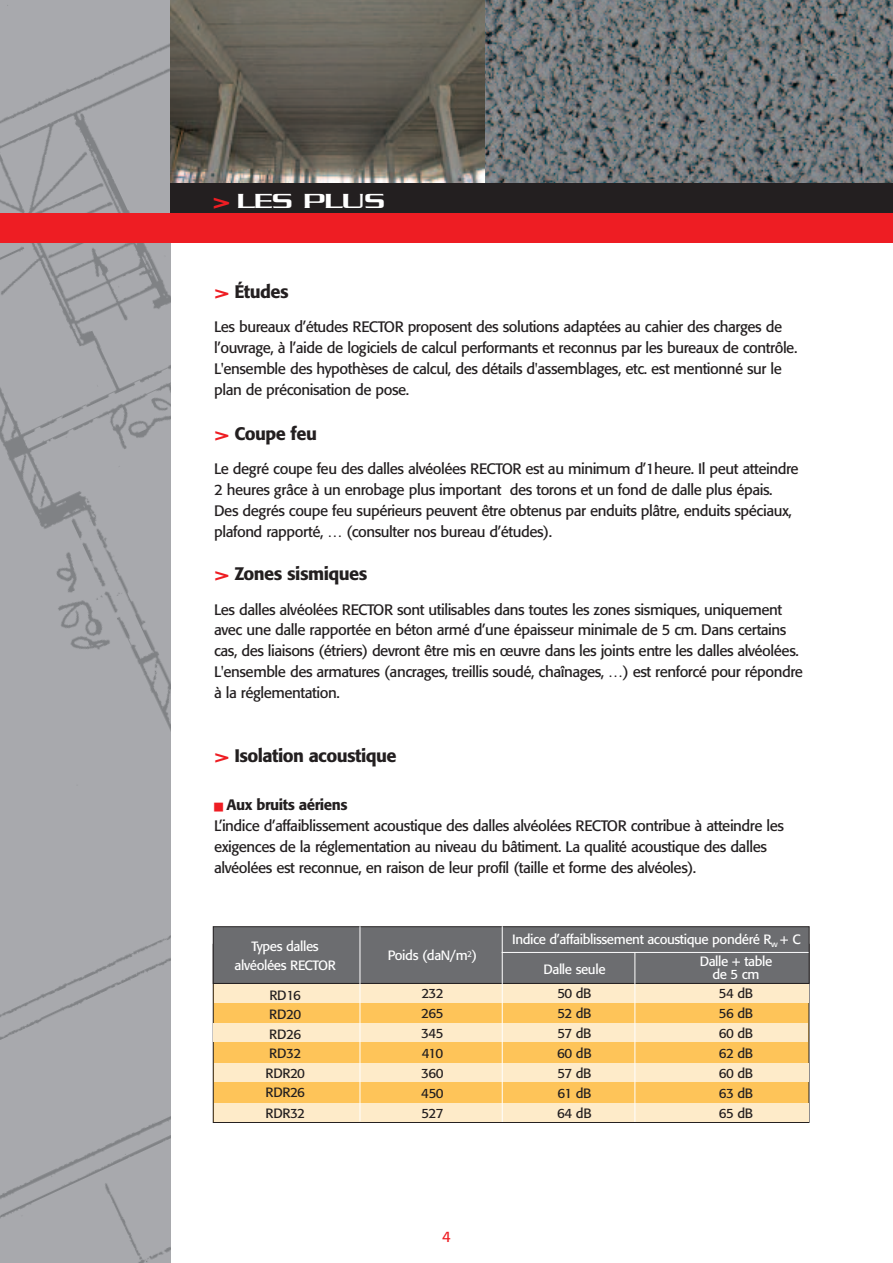
<style>
.page{position:relative;width:893px;height:1263px;background:#fff}
.page>*{position:absolute;margin:0;border:0;box-sizing:border-box;transform-origin:0 0}
.t1{font:22.5px "Chaney Extended Normal";color:#fff}
.t2{font:500 18px "Formata";letter-spacing:-.03em;color:#231f20}
.t3{font:15px/20.9px "Formata";letter-spacing:-.03em;color:#231f20}
.t4{font:15px "Formata";color:#ee1d23}
.t5{font:13.35px/18.5px "Formata";letter-spacing:-.03em;color:#fff;text-align:center}
.t6{font:13.35px/20.1px "Formata";letter-spacing:-.03em;color:#231f20;text-align:justify}
.s1{font-family:"Chaney Extended";font-weight:700;font-size:21px;color:#ee1d23}
.s2{font-family:"Chaney Extended";font-weight:700;color:#ee1d23}
.s3{color:#ee1d23}
.s4{font-weight:500}
</style>
<div class="page">
<img style="left:0;top:0;width:170px;height:1263px">
<img style="left:485px;top:0;width:408px;height:183px">
<div style="left:170px;top:183px;width:723px;height:30px;background:#231f20"></div>
<div style="left:0;top:213px;width:893px;height:29px;background:#ee1d23"></div>
<svg style="left:170px;top:0;width:315px;height:183px;background:#666258"></svg>
<div style="left:213px;top:944px;width:596px;height:178px;background:#fec459"></div>
<div style="left:213px;top:927px;width:596px;height:56px;background:#6c6d70"></div>
<div style="left:213px;top:926px;width:597px;height:58px;border:1px solid #231f20"></div>
<div style="left:214px;top:984px;width:594px;height:19px;background:#feebc9"></div>
<div style="left:214px;top:1023px;width:594px;height:19px;background:#feebc9"></div>
<div style="left:214px;top:1063px;width:594px;height:19px;background:#feebc9"></div>
<div style="left:214px;top:1103px;width:594px;height:19px;background:#feebc9"></div>
<hr style="left:360px;top:926px;width:1px;height:195px;background:#fff">
<hr style="left:502px;top:926px;width:1px;height:196px;background:#fff">
<hr style="left:634px;top:952px;width:1px;height:170px;background:#fff">
<hr style="left:502px;top:952px;width:306px;height:1px;background:#fff">
<h1 class="t1" style="left:213px;top:187px;width:173px"><span class="s1">&gt;</span> LES PLUS</h1>
<p class="t2" style="left:214px;top:284px;width:76px"><span class="s2">&gt;</span> Études</p>
<p class="t3" style="left:214px;top:318px;width:585px">Les bureaux d’études RECTOR proposent des solutions adaptées au cahier des charges de l’ouvrage, à l’aide de logiciels de calcul performants et reconnus par les bureaux de contrôle.<br>L'ensemble des hypothèses de calcul, des détails d'assemblages, etc. est mentionné sur le plan de préconisation de pose.</p>
<p class="t2" style="left:214px;top:426px;width:104px"><span class="s2">&gt;</span> Coupe feu</p>
<p class="t3" style="left:214px;top:460px;width:586px">Le degré coupe feu des dalles alvéolées RECTOR est au minimum d’1heure. Il peut atteindre 2 heures grâce à un enrobage plus important des torons et un fond de dalle plus épais.<br>Des degrés coupe feu supérieurs peuvent être obtenus par enduits plâtre, enduits spéciaux, plafond rapporté, … (consulter nos bureau d’études).</p>
<p class="t2" style="left:214px;top:566px;width:155px"><span class="s2">&gt;</span> Zones sismiques</p>
<p class="t3" style="left:214px;top:600px;width:590px">Les dalles alvéolées RECTOR sont utilisables dans toutes les zones sismiques, uniquement avec une dalle rapportée en béton armé d’une épaisseur minimale de 5 cm. Dans certains cas, des liaisons (étriers) devront être mis en œuvre dans les joints entre les dalles alvéolées.<br>L'ensemble des armatures (ancrages, treillis soudé, chaînages, …) est renforcé pour répondre à la réglementation.</p>
<p class="t2" style="left:214px;top:748px;width:184px"><span class="s2">&gt;</span> Isolation acoustique</p>
<p class="t3" style="left:214px;top:796px;width:571px"><span class="s3">■</span> <span class="s4">Aux bruits aériens<br></span>L’indice d’affaiblissement acoustique des dalles alvéolées RECTOR contribue à atteindre les exigences de la réglementation au niveau du bâtiment. La qualité acoustique des dalles alvéolées est reconnue, en raison de leur profil (taille et forme des alvéoles).</p>
<p class="t5" style="left:235px;top:938px;width:103px">Types dalles alvéolées RECTOR</p>
<p class="t6" style="left:269px;top:987px;width:33px;line-height:18.8px">RD16<br>RD20</p>
<p class="t6" style="left:265px;top:1025px;width:41px;line-height:19.5px;text-align:left">RD26<br>RD32<br>RDR20<br>RDR26</p>
<p class="t6" style="left:265px;top:1104px;width:41px">RDR32</p>
<p class="t5" style="left:388px;top:947px;width:91px">Poids (daN/m<sup>2</sup>)</p>
<p class="t6" style="left:421px;top:984px;width:24px">232<br>265<br>345<br>410<br>360<br>450<br>527</p>
<p class="t5" style="left:512px;top:931px;width:290px">Indice d’affaiblissement acoustique pondéré R<sub>w</sub> + C</p>
<p class="t5" style="left:543px;top:961px;width:64px">Dalle seule</p>
<p class="t6" style="left:557px;top:984px;width:36px">50 dB 52 dB 57 dB 60 dB 57 dB 61 dB 64 dB</p>
<p class="t5" style="left:700px;top:955px;width:74px;line-height:13.4px">Dalle + table de 5 cm</p>
<p class="t6" style="left:719px;top:984px;width:36px">54 dB 56 dB 60 dB 62 dB 60 dB 63 dB 65 dB</p>
<p class="t4" style="left:442px;top:1230px;width:10px">4</p>
</div>
